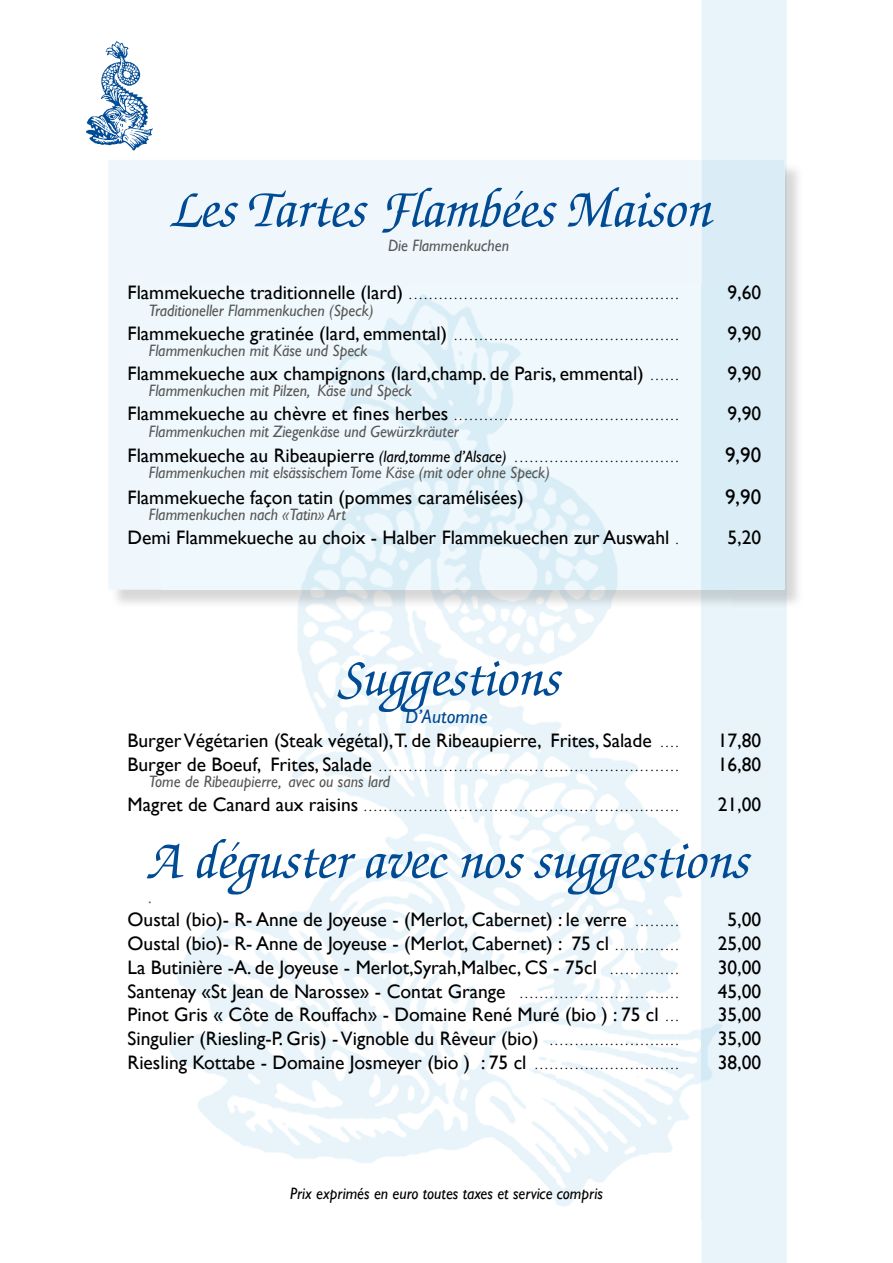
<style>
.page{position:relative;width:893px;height:1263px;background:#fff}
.page>*{position:absolute;margin:0;border:0;box-sizing:border-box;transform-origin:0 0}
.t1{font:italic 500 54px "Zapf Chancery";color:#004b93}
.t2{font:21px "Gill Sans";color:#000}
.t3{font:19.5px/23.7px "Gill Sans";color:#000}
.t4{font:italic 16.5px "Gill Sans";color:#575756;scale:.95 1}
.t5{font:italic 16.5px "Gill Sans";color:#000;scale:.95 1}
.t6{font:12px "Gill Sans";color:#000}
.s1{font-size:19.5px}
.s2{font-size:12px}
.s3{font-style:italic;font-size:16.5px}
.s4{font-style:italic;color:#004b93}
</style>
<div class="page">
<img style="left:116px;top:590px;width:586px;height:19px">
<div style="left:109px;top:160px;width:593px;height:430px;background:#eff7fc"></div>
<img style="left:170px;top:609px;width:532px;height:611px">
<img style="left:162px;top:286px;width:540px;height:304px">
<div style="left:702px;top:0;width:85px;height:1263px;background:#e8f4fa"></div>
<div style="left:702px;top:160px;width:82px;height:430px;background:#daedf7"></div>
<img style="left:86px;top:41px;width:67px;height:110px">
<h1 class="t1" style="left:167px;top:181px;width:544px">Les Tartes Flambées Maison</h1>
<p class="t4" style="left:388px;top:236px;width:129px">Die Flammenkuchen</p>
<p class="t6" style="left:128px;top:288px;width:552px"><span class="s1">Flammekueche traditionnelle (lard)</span> ......................................................</p>
<p class="t3" style="left:728px;top:281px;width:35px">9,60</p>
<p class="t4" style="left:149px;top:301px;width:238px">Traditioneller Flammenkuchen (Speck)</p>
<p class="t6" style="left:128px;top:329px;width:552px"><span class="s1">Flammekueche gratinée (lard, emmental)</span> .............................................</p>
<p class="t3" style="left:728px;top:321px;width:35px">9,90</p>
<p class="t4" style="left:149px;top:341px;width:232px">Flammenkuchen mit Käse und Speck</p>
<p class="t3" style="left:128px;top:361px;width:552px">Flammekueche aux champignons (lard,champ. de Paris, emmental) <span class="s2">. . . . . .</span></p>
<p class="t3" style="left:728px;top:361px;width:35px">9,90</p>
<p class="t4" style="left:149px;top:381px;width:279px">Flammenkuchen mit Pilzen, Käse und Speck</p>
<p class="t6" style="left:128px;top:409px;width:552px"><span class="s1">Flammekueche au chèvre et fines herbes</span> .............................................</p>
<p class="t3" style="left:728px;top:402px;width:35px">9,90</p>
<p class="t4" style="left:149px;top:422px;width:328px">Flammenkuchen mit Ziegenkäse und Gewürzkräuter</p>
<p class="t6" style="left:128px;top:451px;width:552px"><span class="s1">Flammekueche au Ribeaupierre</span> <span class="s3">(lard,tomme d’Alsace)</span> . . . . . . . . . . . . . . . . . . . . . . . . . . . . . . . . .</p>
<p class="t2" style="left:725px;top:442px;width:38px">9,90</p>
<p class="t4" style="left:149px;top:463px;width:424px">Flammenkuchen mit elsässischem Tome Käse (mit oder ohne Speck)</p>
<p class="t3" style="left:128px;top:485px;width:398px">Flammekueche façon tatin (pommes caramélisées)</p>
<p class="t2" style="left:725px;top:484px;width:38px">9,90</p>
<p class="t4" style="left:149px;top:505px;width:209px">Flammenkuchen nach «Tatin» Art</p>
<p class="t3" style="left:128px;top:525px;width:552px">Demi Flammekueche au choix - Halber Flammekuechen zur Auswahl <span class="s2">.</span></p>
<p class="t3" style="left:728px;top:525px;width:35px">5,20</p>
<h1 class="t1" style="left:335px;top:650px;width:225px">Suggestions</h1>
<p class="t3" style="left:128px;top:704px;width:552px;text-indent:278px"><span class="s4">D’Automne<br></span>Burger Végétarien (Steak végétal),T. de Ribeaupierre, Frites, Salade <span class="s2">. . . .</span></p>
<p class="t3" style="left:718px;top:728px;width:45px">17,80</p>
<p class="t6" style="left:128px;top:759px;width:552px"><span class="s1">Burger de Boeuf, Frites, Salade</span> ............................................................</p>
<p class="t3" style="left:718px;top:752px;width:45px">16,80</p>
<p class="t4" style="left:149px;top:772px;width:256px">Tome de Ribeaupierre, avec ou sans lard</p>
<p class="t6" style="left:128px;top:800px;width:552px"><span class="s1">Magret de Canard aux raisins</span> ...............................................................</p>
<p class="t3" style="left:718px;top:792px;width:45px">21,00</p>
<h1 class="t1" style="left:146px;top:833px;width:602px">A déguster avec nos suggestions</h1>
<p class="t4" style="left:149px;top:887px;width:5px">.</p>
<p class="t3" style="left:128px;top:908px;width:552px">Oustal (bio)- R- Anne de Joyeuse - (Merlot, Cabernet) : le verre <span class="s2">. . . . . . . . .</span></p>
<p class="t3" style="left:728px;top:908px;width:35px">5,00</p>
<p class="t3" style="left:128px;top:931px;width:552px">Oustal (bio)- R- Anne de Joyeuse - (Merlot, Cabernet) : 75 cl <span class="s2">. . . . . . . . . . . . .</span></p>
<p class="t3" style="left:718px;top:931px;width:45px">25,00</p>
<p class="t3" style="left:128px;top:955px;width:552px">La Butinière -A. de Joyeuse - Merlot,Syrah,Malbec, CS - 75cl <span class="s2">. . . . . . . . . . . . . .</span></p>
<p class="t3" style="left:718px;top:955px;width:45px">30,00</p>
<p class="t3" style="left:128px;top:979px;width:552px">Santenay «St Jean de Narosse» - Contat Grange <span class="s2">................................</span></p>
<p class="t3" style="left:718px;top:979px;width:45px">45,00</p>
<p class="t3" style="left:128px;top:1003px;width:552px">Pinot Gris « Côte de Rouffach» - Domaine René Muré (bio ) : 75 cl <span class="s2">. . .</span></p>
<p class="t3" style="left:718px;top:1003px;width:45px">35,00</p>
<p class="t3" style="left:128px;top:1026px;width:552px">Singulier (Riesling-P. Gris) - Vignoble du Rêveur (bio) <span class="s2">. . . . . . . . . . . . . . . . . . . . . . . . . .</span></p>
<p class="t3" style="left:718px;top:1026px;width:45px">35,00</p>
<p class="t3" style="left:128px;top:1050px;width:552px">Riesling Kottabe - Domaine Josmeyer (bio ) : 75 cl <span class="s2">. . . . . . . . . . . . . . . . . . . . . . . . . . . . .</span></p>
<p class="t3" style="left:718px;top:1050px;width:45px">38,00</p>
<p class="t5" style="left:290px;top:1184px;width:331px">Prix exprimés en euro toutes taxes et service compris</p>
</div>
